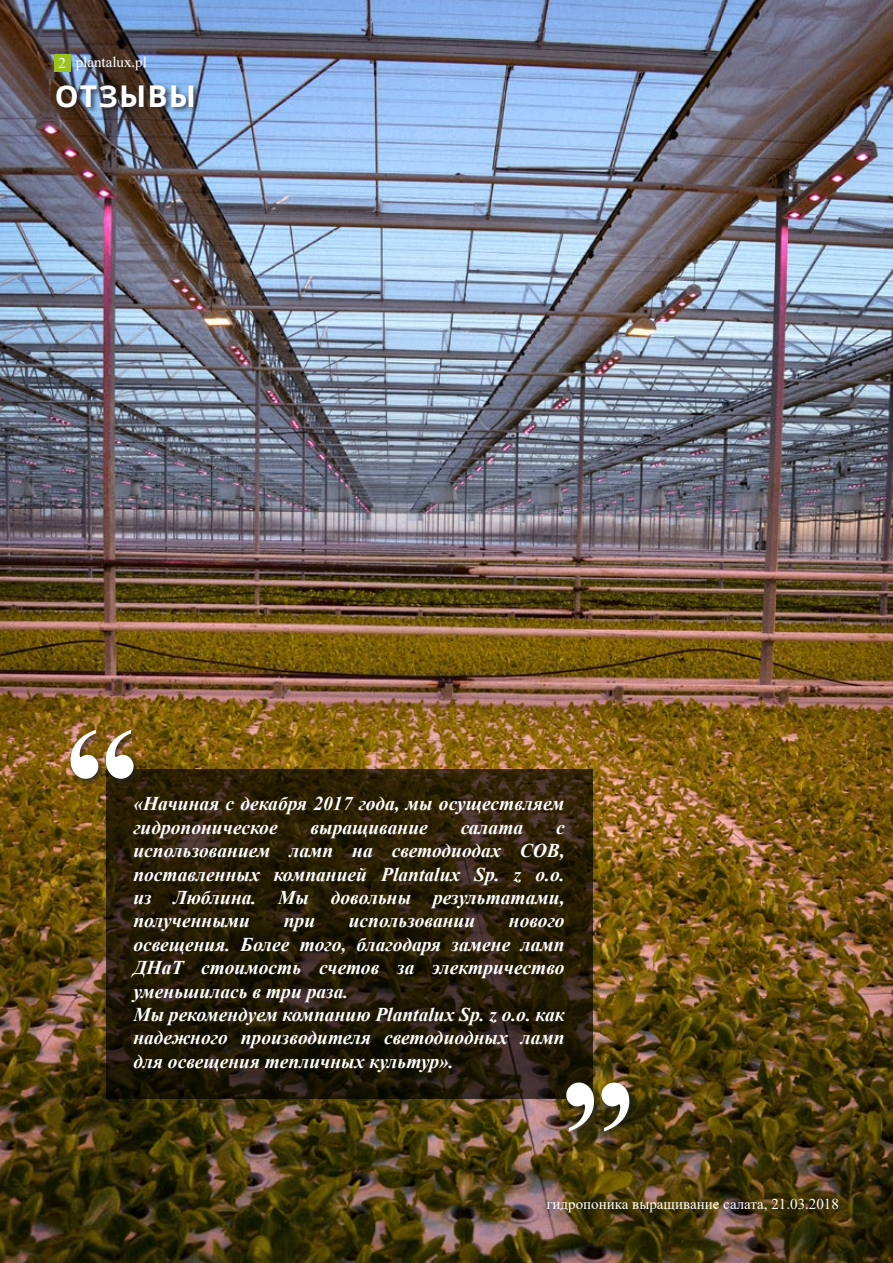
<style>
.page{position:relative;width:893px;height:1263px;background:#fff}
.page>*{position:absolute;margin:0;border:0;box-sizing:border-box;transform-origin:0 0}
.t1{font:700 150px "Times New Roman";color:#fff}
.t2{font:700 30px "Open Sans";letter-spacing:.04em;color:#fff}
.t3{font:italic 700 19.5px/23.4px "Times New Roman";color:#fff;text-align:justify}
.t4{font:15px "Times New Roman";color:#fff}
</style>
<div class="page">
<img style="left:0;top:0;width:893px;height:1263px">
<div style="left:55px;top:83px;width:146px;height:31px;background:#231f20;opacity:.75"></div>
<div style="left:54px;top:54px;width:16px;height:18px;background:#97c21f"></div>
<svg style="left:106px;top:769px;width:486px;height:329px;background:#261c08"></svg>
<div style="left:565px;top:1081px;width:72px;height:57px;background:#231f20;opacity:.75"></div>
<div style="left:69px;top:729px;width:72px;height:57px;background:#231f20;opacity:.75"></div>
<p class="t4" style="left:58px;top:52px;width:9px">2</p>
<p class="t4" style="left:76px;top:51px;width:73px">plantalux.pl</p>
<p class="t2" style="left:55px;top:74px;width:143px">ОТЗЫВЫ</p>
<p class="t1" style="left:140px;top:914px;width:76px;rotate:-180deg">„</p>
<p class="t3" style="left:133px;top:791px;width:433px">«Начиная с декабря 2017 года, мы осуществляем гидропоническое</p>
<p class="t3" style="left:133px;top:815px;width:433px;text-indent:423px">с использованием ламп на светодиодах COB, поставленных компанией Plantalux Sp. z o.o. из Люблина. Мы довольны результатами, полученными</p>
<p class="t3" style="left:310px;top:815px;width:119px">выращивание</p>
<p class="t3" style="left:461px;top:815px;width:64px">салата</p>
<p class="t3" style="left:133px;top:908px;width:433px;text-indent:376px">нового освещения. Более того, благодаря замене ламп ДНаТ стоимость счетов за электричество уменьшилась в три раза.</p>
<p class="t3" style="left:133px;top:1002px;width:433px">Мы рекомендуем компанию Plantalux Sp. z o.o. как надежного производителя светодиодных ламп для освещения тепличных культур».</p>
<p class="t3" style="left:284px;top:908px;width:33px">при</p>
<p class="t3" style="left:349px;top:908px;width:128px">использовании</p>
<p class="t1" style="left:560px;top:947px;width:76px">„</p>
<p class="t4" style="left:546px;top:1193px;width:294px">гидропоника выращивание салата, 21.03.2018</p>
</div>
